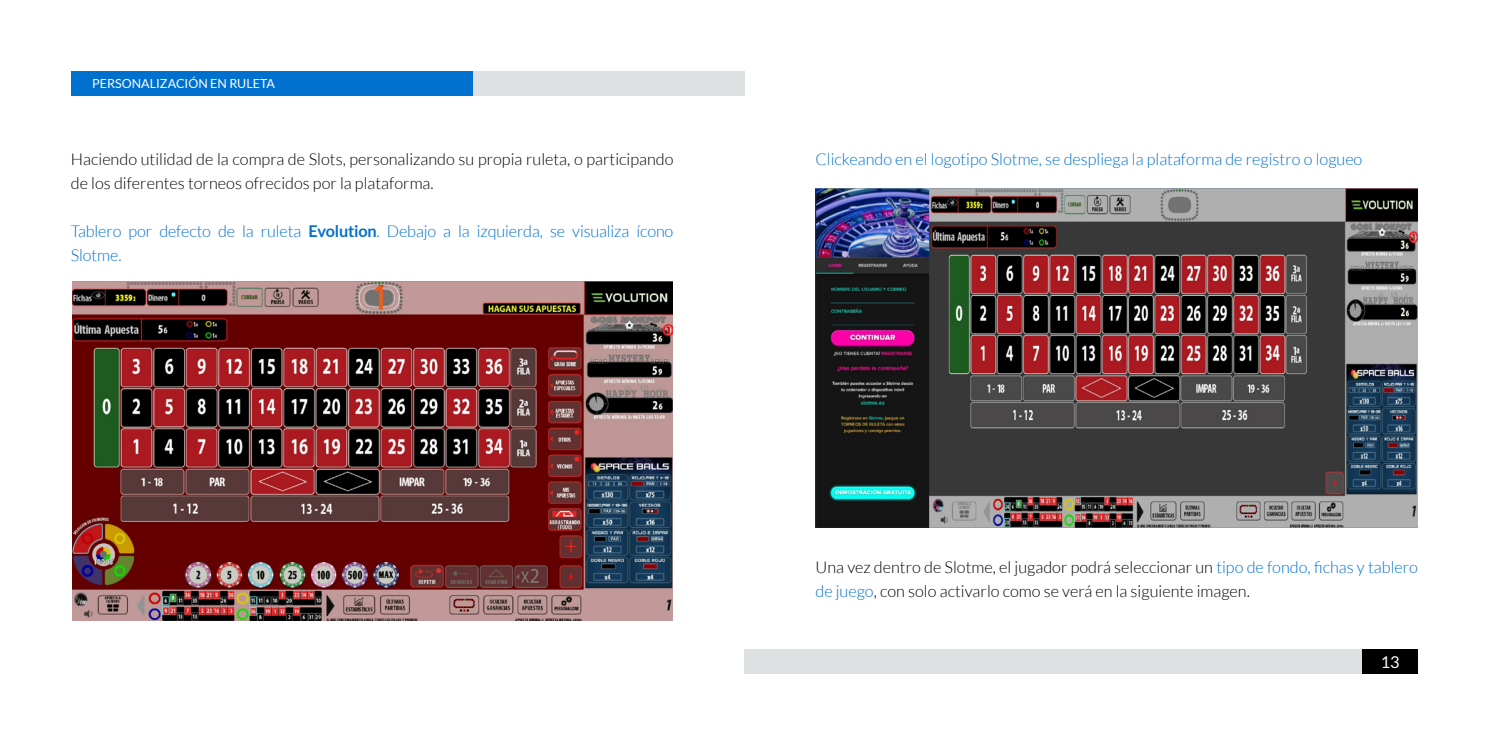
<style>
.page{position:relative;width:1489px;height:745px;background:#fff}
.page>*{position:absolute;margin:0;border:0;box-sizing:border-box;transform-origin:0 0}
.t1{font:300 16.25px/23.8px "Lato";color:#000}
.t2{font:300 16.25px/23.8px "Lato";color:#0070ce}
.t3{font:16.25px "Lato";color:#fff}
.t4{font:12.5px "Lato";color:#fff}
.s1{font-weight:700}
.s2{color:#0070ce}
</style>
<div class="page">
<div style="left:1362px;top:648px;width:55px;height:25px;background:#000"></div>
<div style="left:744px;top:648px;width:618px;height:25px;background:#dde1e2"></div>
<div style="left:472px;top:71px;width:272px;height:25px;background:#dde1e2"></div>
<div style="left:71px;top:71px;width:401px;height:25px;background:#0070ce"></div>
<img style="left:815px;top:189px;width:602px;height:338px">
<img style="left:72px;top:281px;width:601px;height:339px">
<p class="t4" style="left:92px;top:77px;width:184px">PERSONALIZACIÓN EN RULETA</p>
<p class="t1" style="left:71px;top:148px;width:604px">Haciendo utilidad de la compra de Slots, personalizando su propia ruleta, o participando de los diferentes torneos ofrecidos por la plataforma.</p>
<p class="t2" style="left:71px;top:219px;width:604px">Tablero por defecto de la ruleta <span class="s1">Evolution</span>. Debajo a la izquierda, se visualiza ícono<br>Slotme.</p>
<p class="t2" style="left:815px;top:148px;width:548px">Clickeando en el logotipo Slotme, se despliega la plataforma de registro o logueo</p>
<p class="t1" style="left:815px;top:555px;width:604px">Una vez dentro de Slotme, el jugador podrá seleccionar un <span class="s2">tipo de fondo, fichas y tablero de juego</span>, con solo activarlo como se verá en la siguiente imagen.</p>
<p class="t3" style="left:1380px;top:652px;width:20px">13</p>
</div>
